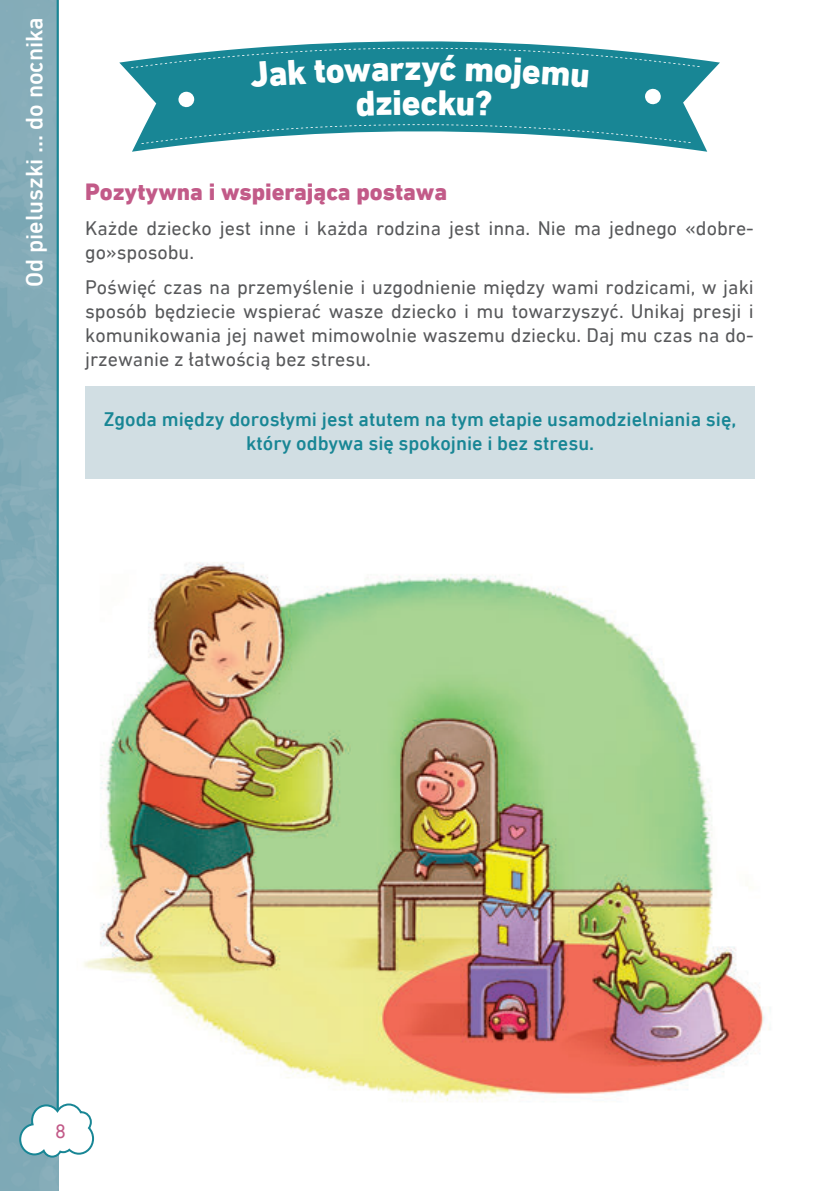
<style>
.page{position:relative;width:840px;height:1191px;background:#fff}
.page>*{position:absolute;margin:0;border:0;box-sizing:border-box;transform-origin:0 0}
.t1{font:800 36px "DIN Next LT Pro";color:#fff}
.t2{font:800 24px "DIN Next LT Pro";color:#c25a88}
.t3{font:500 24px "DIN Next LT Pro";color:#fff}
.t4{font:20px/24px "DIN Next LT Pro";color:#57585a}
.t5{font:500 20px/24px "DIN Next LT Pro";color:#188695;text-align:center}
.t6{font:20px "DIN Next LT Pro";color:#c25a88}
</style>
<div class="page">
<img style="left:0;top:0;width:59px;height:1191px">
<hr style="left:57px;top:0;width:2px;height:1118px;background:#188695">
<svg style="left:18px;top:1102px;width:77px;height:56px"></svg>
<svg style="left:119px;top:41px;width:600px;height:111px"></svg>
<svg style="left:141px;top:124px;width:549px;height:20px"></svg>
<div style="left:85px;top:387px;width:669px;height:92px;background:#d1dee3"></div>
<img style="left:77px;top:562px;width:694px;height:551px">
<svg style="left:131px;top:48px;width:568px;height:68px;background:#288e9c"></svg>
<p class="t3" style="left:20px;top:287px;width:271px;rotate:-90deg">Od pieluszki ... do nocnika</p>
<p class="t1" style="left:404px;top:47px;width:37px">zy</p>
<h1 class="t1" style="left:401px;top:81px;width:37px">ec</h1>
<p class="t2" style="left:85px;top:177px;width:363px">Pozytywna i wspierająca postawa</p>
<p class="t4" style="left:85px;top:216px;width:670px">Każde dziecko jest inne i każda rodzina jest inna. Nie ma jednego «dobre&shy;go»sposobu.</p>
<p class="t4" style="left:85px;top:275px;width:669px;text-align:justify">Poświęć czas na przemyślenie i uzgodnienie między wami rodzicami, w jaki sposób będziecie wspierać wasze dziecko i mu towarzyszyć. Unikaj presji i komunikowania jej nawet mimowolnie waszemu dziecku. Daj mu czas na do&shy;jrzewanie z łatwością bez stresu.</p>
<p class="t5" style="left:104px;top:407px;width:633px">Zgoda między dorosłymi jest atutem na tym etapie usamodzielniania się, który odbywa się spokojnie i bez stresu.</p>
<p class="t6" style="left:55px;top:1119px;width:12px">8</p>
</div>
